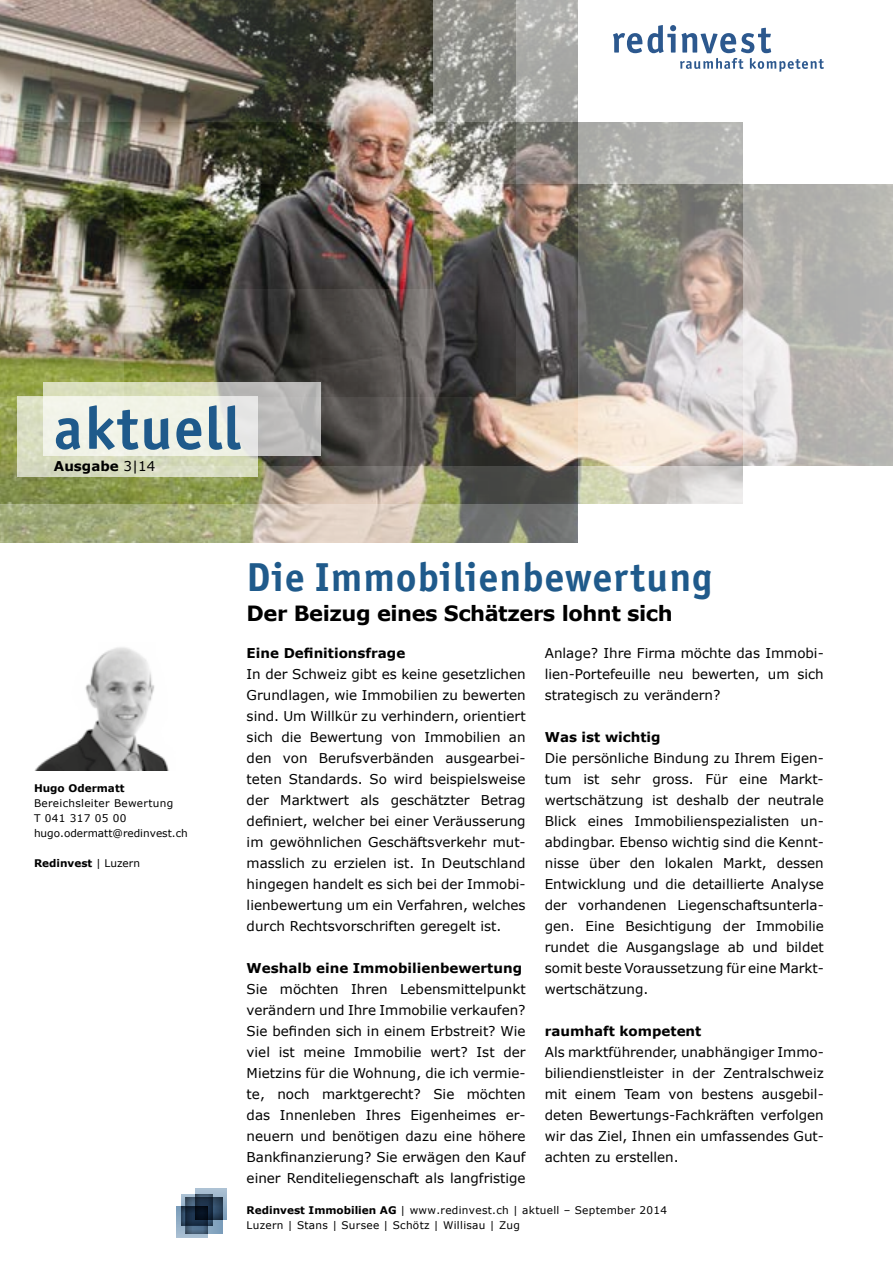
<style>
.page{position:relative;width:893px;height:1263px;background:#fff}
.page>*{position:absolute;margin:0;border:0;box-sizing:border-box;transform-origin:0 0}
.t1{font:700 60px "Officina Sans ITC Std";letter-spacing:.03em;color:#1f5a8b}
.t2{font:700 40.5px "Officina Sans ITC Std";letter-spacing:.03em;color:#1f5a8b}
.t3{font:700 21px "Verdana";letter-spacing:-.02em;color:#000}
.t4{font:13.5px/21px "Verdana";color:#000;text-align:justify}
.t5{font:700 13.5px "Verdana";color:#000}
.t6{font:10.5px/15px "Verdana";letter-spacing:.03em;color:#000}
.t7{font:700 10.5px "Verdana";color:#000}
.s1{font-weight:400}
.s2{font-weight:700}
</style>
<div class="page">
<img style="left:0;top:0;width:893px;height:543px">
<img style="left:34px;top:647px;width:135px;height:124px">
<svg style="left:613px;top:25px;width:211px;height:47px"></svg>
<svg style="left:195px;top:1189px;width:31px;height:31px"></svg>
<svg style="left:176px;top:1206px;width:32px;height:31px"></svg>
<svg style="left:181px;top:1194px;width:14px;height:12px"></svg>
<svg style="left:208px;top:1220px;width:15px;height:14px"></svg>
<div style="left:212px;top:1197px;width:11px;height:23px;background:#15273c"></div>
<svg style="left:192px;top:1213px;width:3px;height:7px"></svg>
<div style="left:186px;top:1225px;width:22px;height:9px;background:#547392"></div>
<svg style="left:192px;top:1206px;width:10px;height:7px"></svg>
<div style="left:181px;top:1220px;width:31px;height:5px;background:#1a2f48"></div>
<div style="left:186px;top:1229px;width:22px;height:5px;background:#4c6883"></div>
<svg style="left:181px;top:1206px;width:5px;height:19px"></svg>
<svg style="left:202px;top:1206px;width:6px;height:28px"></svg>
<svg style="left:207px;top:1206px;width:5px;height:19px"></svg>
<div style="left:195px;top:1194px;width:5px;height:26px;background:#050e1c"></div>
<svg style="left:195px;top:1194px;width:17px;height:3px"></svg>
<svg style="left:186px;top:1206px;width:6px;height:28px"></svg>
<svg style="left:186px;top:1197px;width:27px;height:9px"></svg>
<svg style="left:213px;top:1197px;width:10px;height:14px"></svg>
<svg style="left:199px;top:1211px;width:24px;height:9px"></svg>
<svg style="left:17px;top:396px;width:240px;height:81px;fill:#d8dcc0"></svg>
<svg style="left:43px;top:382px;width:278px;height:73px;fill:#eff1e5"></svg>
<h1 class="t1" style="left:54px;top:391px;width:188px">aktuell</h1>
<p class="t5" style="left:54px;top:457px;width:103px">Ausgabe <span class="s1">3|14</span></p>
<p class="t7" style="left:34px;top:780px;width:92px">Hugo Odermatt</p>
<p class="t6" style="left:34px;top:795px;width:155px">Bereichsleiter Bewertung<br>T 041 317 05 00 hugo.odermatt@redinvest.ch</p>
<p class="t7" style="left:34px;top:855px;width:107px">Redinvest <span class="s1">| Luzern</span></p>
<h2 class="t2" style="left:247px;top:552px;width:467px">Die Immobilienbewertung</h2>
<h3 class="t3" style="left:247px;top:598px;width:428px">Der Beizug eines Schätzers lohnt sich</h3>
<p class="t5" style="left:247px;top:643px;width:160px">Eine Definitionsfrage</p>
<p class="t4" style="left:247px;top:663px;width:281px">In der Schweiz gibt es keine gesetzlichen Grundlagen, wie Immobilien zu bewerten sind. Um Willkür zu verhindern, orientiert sich die Bewertung von Immobilien an den von Berufsverbänden ausgearbei&shy;teten Standards. So wird beispielsweise der Marktwert als geschätzter Betrag definiert, welcher bei einer Veräusserung im gewöhnlichen Geschäftsverkehr mut&shy;masslich zu erzielen ist. In Deutschland hingegen handelt es sich bei der Immobi&shy;lienbewertung um ein Verfahren, welches durch Rechtsvorschriften geregelt ist.</p>
<p class="t5" style="left:247px;top:958px;width:277px">Weshalb eine Immobilienbewertung</p>
<p class="t4" style="left:247px;top:978px;width:281px">Sie möchten Ihren Lebensmittelpunkt verändern und Ihre Immobilie verkaufen?<br>Sie befinden sich in einem Erbstreit? Wie viel ist meine Immobilie wert? Ist der Mietzins für die Wohnung, die ich vermie&shy;te, noch marktgerecht? Sie möchten das Innenleben Ihres Eigenheimes er&shy;neuern und benötigen dazu eine höhere Bankfinanzierung? Sie erwägen den Kauf einer Renditeliegenschaft als langfristige</p>
<p class="t4" style="left:545px;top:642px;width:280px">Anlage? Ihre Firma möchte das Immobi&shy;lien-Portefeuille neu bewerten, um sich strategisch zu verändern?</p>
<p class="t5" style="left:545px;top:727px;width:117px">Was ist wichtig</p>
<p class="t4" style="left:545px;top:747px;width:281px">Die persönliche Bindung zu Ihrem Eigen&shy;tum ist sehr gross. Für eine Markt&shy;wertschätzung ist deshalb der neutrale Blick eines Immobilienspezialisten un&shy;abdingbar. Ebenso wichtig sind die Kennt&shy;nisse über den lokalen Markt, dessen Entwicklung und die detaillierte Analyse der vorhandenen Liegenschaftsunterla&shy;gen. Eine Besichtigung der Immobilie rundet die Ausgangslage ab und bildet somit beste Voraussetzung für eine Markt&shy;wertschätzung.</p>
<p class="t5" style="left:545px;top:1021px;width:158px">raumhaft kompetent</p>
<p class="t4" style="left:545px;top:1041px;width:281px">Als marktführender, unabhängiger Immo&shy;biliendienstleister in der Zentralschweiz mit einem Team von bestens ausgebil&shy;deten Bewertungs-Fachkräften verfolgen wir das Ziel, Ihnen ein umfassendes Gut&shy;achten zu erstellen.</p>
<p class="t6" style="left:247px;top:1202px;width:422px"><span class="s2">Redinvest Immobilien AG</span> | www.redinvest.ch | aktuell – September 2014<br>Luzern | Stans | Sursee | Schötz | Willisau | Zug</p>
</div>
